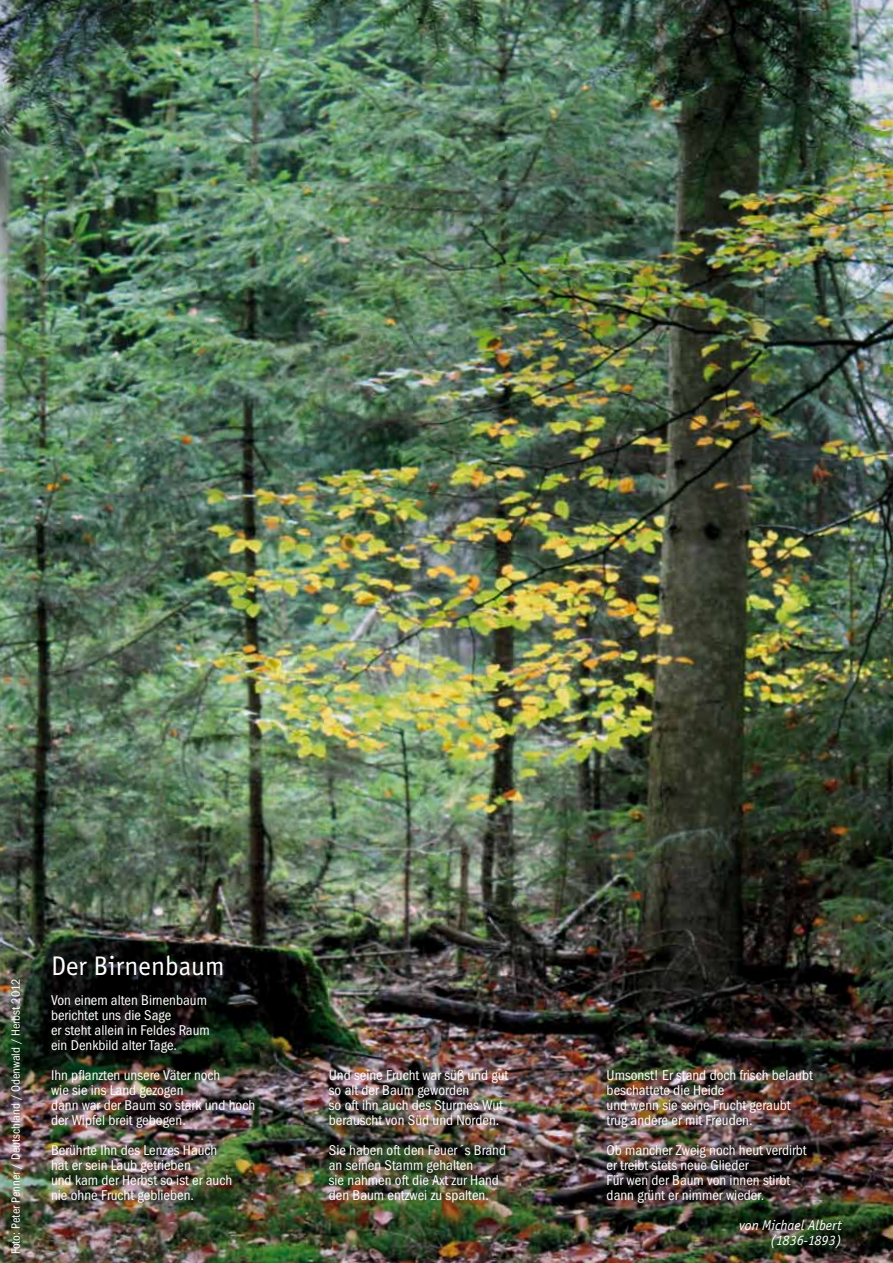
<style>
.page{position:relative;width:893px;height:1263px;background:#fff}
.page>*{position:absolute;margin:0;border:0;box-sizing:border-box;transform-origin:0 0}
.t1{font:27px "Officina Sans Book ITC";color:#fff}
.t2{font:14.25px/15px "Franklin Gothic Book Cond ITC";color:#fff}
.t3{font:italic 14.25px/15px "Officina Sans Book ITC";color:#fff;text-align:right}
.t4{font:12px "Franklin Gothic Book Cond ITC";color:#fff}
</style>
<div class="page">
<img style="left:0;top:0;width:893px;height:1263px">
<p class="t4" style="left:9px;top:1254px;width:278px;rotate:-90deg">Foto: Peter Penner / Deutschland / Odenwald / Herbst 2012</p>
<h1 class="t1" style="left:51px;top:950px;width:175px">Der Birnenbaum</h1>
<p class="t2" style="left:51px;top:993px;width:160px">Von einem alten Birnenbaum berichtet uns die Sage<br>er steht allein in Feldes Raum ein Denkbild alter Tage.</p>
<p class="t2" style="left:51px;top:1068px;width:206px">Ihn pflanzten unsere Väter noch<br>wie sie ins Land gezogen<br>dann war der Baum so stark und hoch der Wipfel breit gebogen.</p>
<p class="t2" style="left:51px;top:1143px;width:183px">Berührte Ihn des Lenzes Hauch hat er sein Laub getrieben<br>und kam der Herbst so ist er auch nie ohne Frucht geblieben.</p>
<p class="t2" style="left:329px;top:1068px;width:181px">Und seine Frucht war süß und gut so alt der Baum geworden<br>so oft ihn auch des Sturmes Wut berauscht von Süd und Norden.</p>
<p class="t2" style="left:329px;top:1143px;width:179px">Sie haben oft den Feuer´s Brand an seinen Stamm gehalten<br>sie nahmen oft die Axt zur Hand den Baum entzwei zu spalten.</p>
<p class="t2" style="left:607px;top:1068px;width:208px">Umsonst! Er stand doch frisch belaubt beschattete die Heide<br>und wenn sie seine Frucht geraubt trug andere er mit Freuden.</p>
<p class="t2" style="left:607px;top:1143px;width:202px">Ob mancher Zweig noch heut verdirbt er treibt stets neue Glieder<br>Für wen der Baum von innen stirbt dann grünt er nimmer wieder.</p>
<p class="t3" style="left:739px;top:1218px;width:104px">von Michael Albert (1836-1893)</p>
</div>
